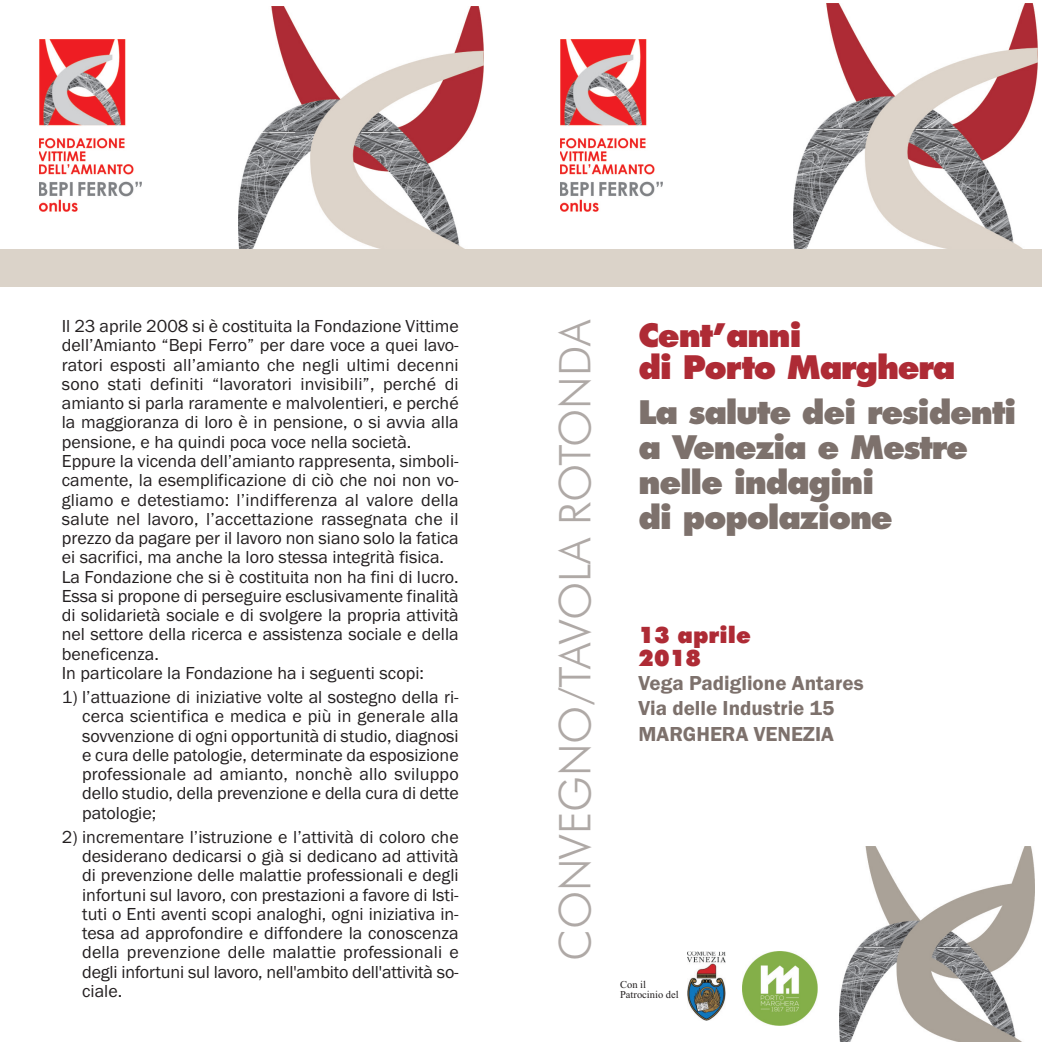
<style>
.page{position:relative;width:1042px;height:1042px;background:#fff}
.page>*{position:absolute;margin:0;border:0;box-sizing:border-box;transform-origin:0 0}
.t1{font:300 43.75px "Futura BT";color:#afa9a6}
.t2{font:800 31.5px/35px "Futura Std";letter-spacing:-.04em;color:#7d716c}
.t3{font:800 31.5px/31.5px "Futura Std";letter-spacing:-.04em;color:#ae2b35}
.t4{font:900 22.75px/22.8px "Futura BT";color:#ae2b35}
.t5{font:600 21px/25.2px "Franklin Gothic";color:#7d716c}
.t6{font:18.03px/19.2px "Franklin Gothic";color:#231f20;text-align:justify}
.t7{font:10.5px/10.5px "Times New Roman";color:#231f20}
</style>
<div class="page">
<img style="left:793px;top:4px;width:245px;height:245px">
<img style="left:238px;top:7px;width:245px;height:243px">
<img style="left:839px;top:846px;width:196px;height:196px">
<img style="left:561px;top:40px;width:102px;height:171px">
<img style="left:40px;top:40px;width:102px;height:171px">
<img style="left:688px;top:951px;width:38px;height:69px">
<img style="left:743px;top:951px;width:74px;height:75px">
<div style="left:0;top:250px;width:1042px;height:37px;background:#dbd3c9"></div>
<p class="t6" style="left:62px;top:316px;width:398px;text-align:left">Il 23 aprile 2008 si è costituita la Fondazione Vittime dell’Amianto “Bepi Ferro” per dare voce a quei lavo&shy;ratori esposti all’amianto che negli ultimi decenni sono stati definiti “lavoratori invisibili”, perché di amianto si parla raramente e malvolentieri, e perché la maggioranza di loro è in pensione, o si avvia alla pensione, e ha quindi poca voce nella società.<br>Eppure la vicenda dell’amianto rappresenta, simboli&shy;camente, la esemplificazione di ciò che noi non vo&shy;gliamo e detestiamo: l’indifferenza al valore della salute nel lavoro, l’accettazione rassegnata che il prezzo da pagare per il lavoro non siano solo la fatica ei sacrifici, ma anche la loro stessa integrità fisica.<br>La Fondazione che si è costituita non ha fini di lucro.<br>Essa si propone di perseguire esclusivamente finalità di solidarietà sociale e di svolgere la propria attività nel settore della ricerca e assistenza sociale e della beneficenza.<br>In particolare la Fondazione ha i seguenti scopi:</p>
<p class="t6" style="left:82px;top:687px;width:378px;text-indent:-20px">1) l’attuazione di iniziative volte al sostegno della ri&shy;cerca scientifica e medica e più in generale alla sovvenzione di ogni opportunità di studio, diagnosi e cura delle patologie, determinate da esposizione professionale ad amianto, nonchè allo sviluppo dello studio, della prevenzione e della cura di dette patologie;</p>
<p class="t6" style="left:82px;top:827px;width:378px;text-indent:-20px">2) incrementare l’istruzione e l’attività di coloro che desiderano dedicarsi o già si dedicano ad attività di prevenzione delle malattie professionali e degli infortuni sul lavoro, con prestazioni a favore di Isti&shy;tuti o Enti aventi scopi analoghi, ogni iniziativa in&shy;tesa ad approfondire e diffondere la conoscenza della prevenzione delle malattie professionali e degli infortuni sul lavoro, nell'ambito dell'attività so&shy;ciale.</p>
<h1 class="t1" style="left:550px;top:960px;width:643px;rotate:-90deg">CONVEGNO/TAVOLA ROTONDA</h1>
<h2 class="t3" style="left:638px;top:322px;width:318px">Cent’anni<br>di Porto Marghera</h2>
<h2 class="t2" style="left:638px;top:397px;width:379px">La salute dei residenti a Venezia e Mestre nelle indagini<br>di popolazione</h2>
<p class="t4" style="left:638px;top:623px;width:114px">13 aprile<br>2018</p>
<p class="t5" style="left:638px;top:670px;width:227px">Vega Padiglione Antares<br>Via delle Industrie 15<br>MARGHERA VENEZIA</p>
<p class="t7" style="left:620px;top:979px;width:60px">Con il<br>Patrocinio del</p>
</div>
